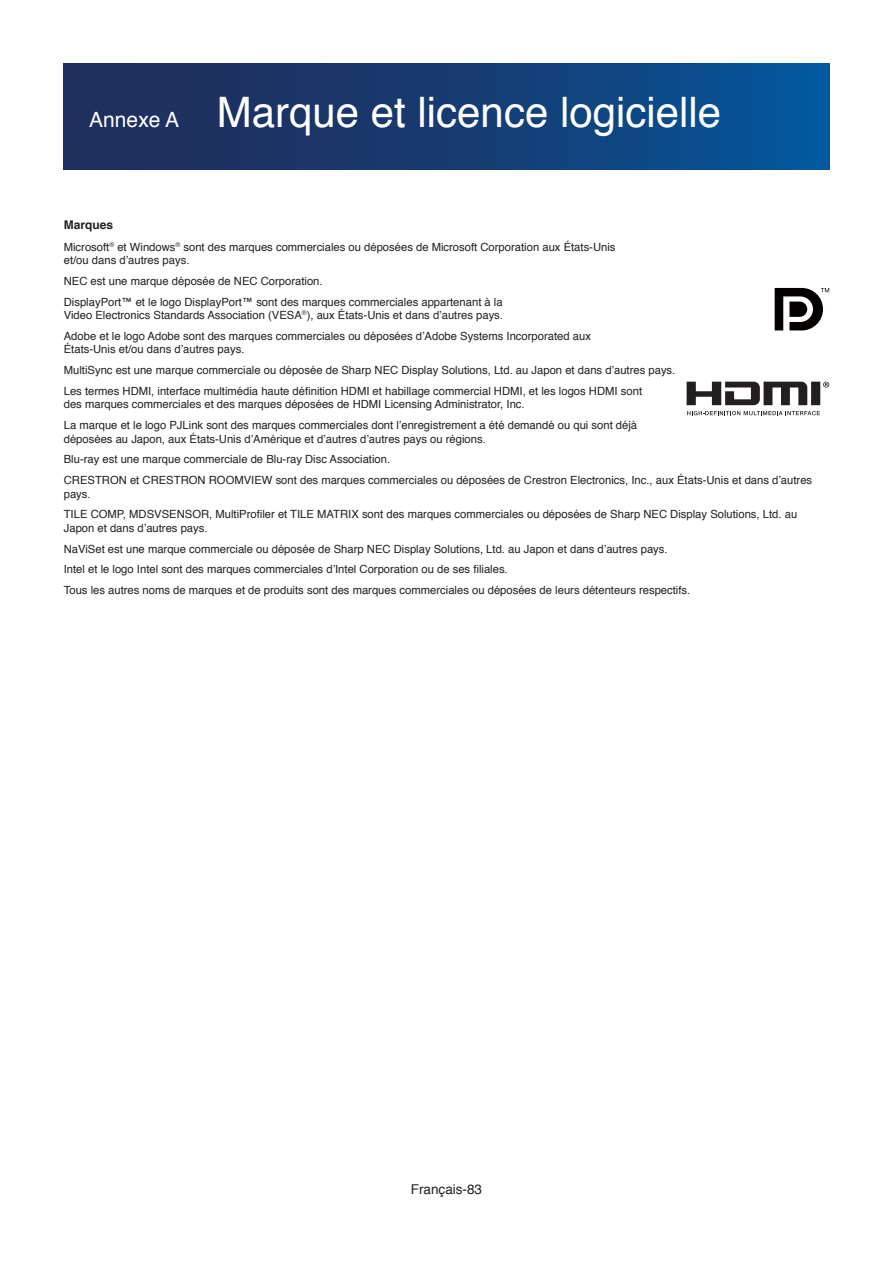
<style>
.page{position:relative;width:893px;height:1263px;background:#fff}
.page>*{position:absolute;margin:0;border:0;box-sizing:border-box;transform-origin:0 0}
.t1{font:42px "Helvetica";color:#fff}
.t2{font:13.5px "Helvetica";color:#231f20}
.t3{font:700 12px "Helvetica";color:#231f20}
.t4{font:11.25px/20.7px "Helvetica";color:#231f20}
.s1{font-size:21px}
</style>
<div class="page">
<div style="left:64px;top:64px;width:765px;height:106px;background:linear-gradient(to right,#242954,#055497)"></div>
<svg style="left:775px;top:288px;width:54px;height:42px"></svg>
<svg style="left:687px;top:411px;width:133px;height:4px"></svg>
<svg style="left:687px;top:382px;width:142px;height:23px"></svg>
<h1 class="t1" style="left:89px;top:80px;width:633px"><span class="s1">Annexe A</span> Marque et licence logicielle</h1>
<p class="t3" style="left:64px;top:215px;width:51px">Marques</p>
<p class="t4" style="left:64px;top:240px;width:553px;line-height:13.5px">Microsoft<sup>®</sup> et Windows<sup>®</sup> sont des marques commerciales ou déposées de Microsoft Corporation aux États-Unis et/ou dans d’autres pays.</p>
<p class="t4" style="left:64px;top:271px;width:440px">NEC est une marque déposée de NEC Corporation.<br>DisplayPort™ et le logo DisplayPort™ sont des marques commerciales appartenant à la</p>
<p class="t4" style="left:64px;top:305px;width:529px">Video Electronics Standards Association (VESA<sup>®</sup>), aux États-Unis et dans d’autres pays.<br>Adobe et le logo Adobe sont des marques commerciales ou déposées d’Adobe Systems Incorporated aux</p>
<p class="t4" style="left:64px;top:339px;width:613px">États-Unis et/ou dans d’autres pays.<br>MultiSync est une marque commerciale ou déposée de Sharp NEC Display Solutions, Ltd. au Japon et dans d’autres pays.<br>Les termes HDMI, interface multimédia haute définition HDMI et habillage commercial HDMI, et les logos HDMI sont</p>
<p class="t4" style="left:64px;top:394px;width:575px">des marques commerciales et des marques déposées de HDMI Licensing Administrator, Inc.<br>La marque et le logo PJLink sont des marques commerciales dont l’enregistrement a été demandé ou qui sont déjà</p>
<p class="t4" style="left:64px;top:429px;width:750px">déposées au Japon, aux États-Unis d’Amérique et d’autres d’autres pays ou régions.<br>Blu-ray est une marque commerciale de Blu-ray Disc Association.<br>CRESTRON et CRESTRON ROOMVIEW sont des marques commerciales ou déposées de Crestron Electronics, Inc., aux États-Unis et dans d’autres</p>
<p class="t4" style="left:64px;top:484px;width:735px">pays.<br>TILE COMP, MDSVSENSOR, MultiProfiler et TILE MATRIX sont des marques commerciales ou déposées de Sharp NEC Display Solutions, Ltd. au</p>
<p class="t4" style="left:64px;top:518px;width:628px">Japon et dans d’autres pays.<br>NaViSet est une marque commerciale ou déposée de Sharp NEC Display Solutions, Ltd. au Japon et dans d’autres pays.<br>Intel et le logo Intel sont des marques commerciales d’Intel Corporation ou de ses filiales.<br>Tous les autres noms de marques et de produits sont des marques commerciales ou déposées de leurs détenteurs respectifs.</p>
<p class="t2" style="left:411px;top:1179px;width:73px">Français-83</p>
</div>
